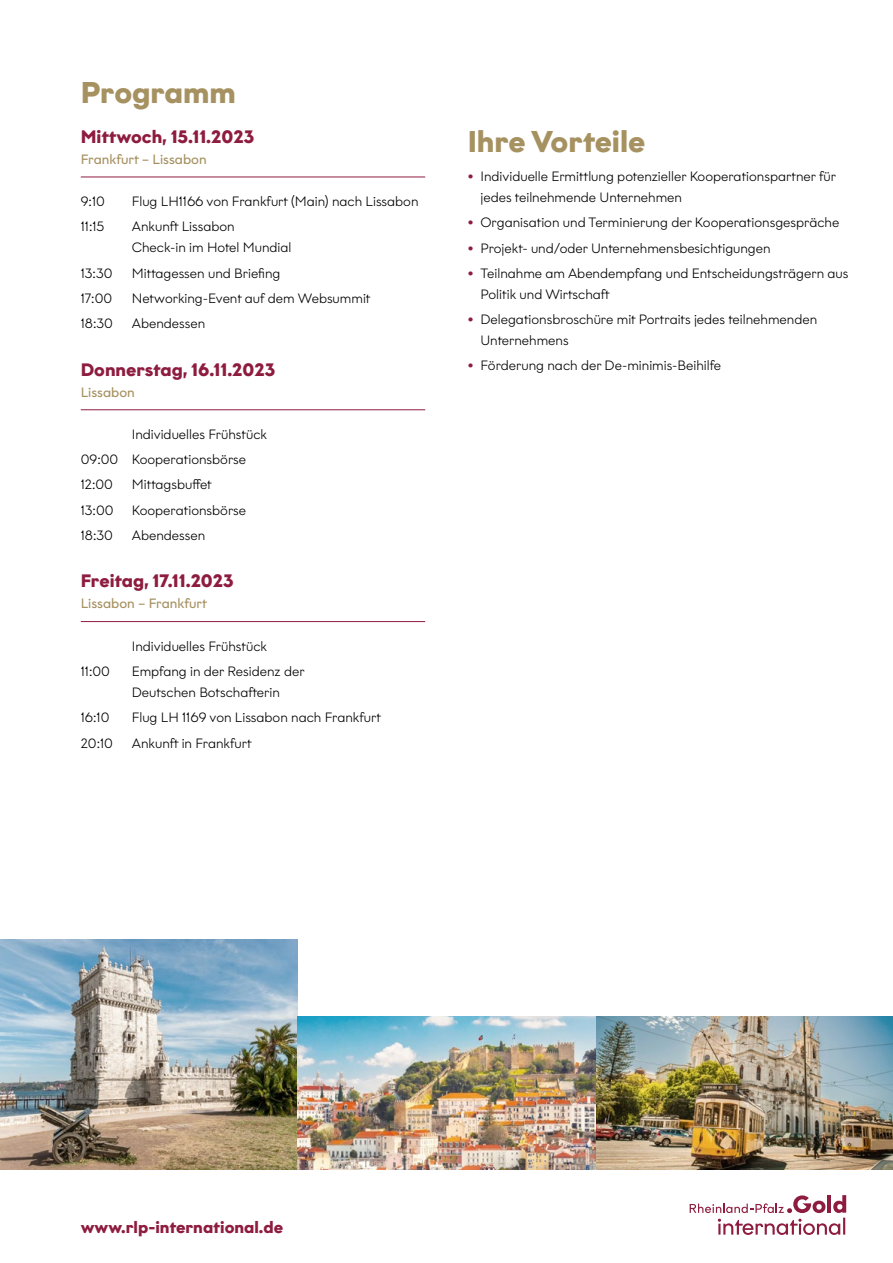
<style>
.page{position:relative;width:893px;height:1263px;background:#fff}
.page>*{position:absolute;margin:0;border:0;box-sizing:border-box;transform-origin:0 0}
.t1{font:700 30px "Graphit";color:#a69161}
.t2{font:700 18px "Graphit";color:#8e1c3f}
.t3{font:700 16.5px "Graphit";color:#8e1c3f}
.t4{font:300 13.5px/21px "Graphit";color:#000}
.t5{font:13.5px "Graphit";color:#a69161}
.s1{font-weight:700;color:#8e1c3f}
</style>
<div class="page">
<svg style="left:690px;top:1195px;width:156px;height:40px"></svg>
<hr style="left:81px;top:177px;width:344px;height:1px;background:#8e1c3f">
<hr style="left:81px;top:409px;width:344px;height:1px;background:#8e1c3f">
<hr style="left:81px;top:621px;width:344px;height:1px;background:#8e1c3f">
<img style="left:298px;top:1016px;width:595px;height:153px">
<img style="left:0;top:940px;width:298px;height:229px">
<h1 class="t1" style="left:81px;top:73px;width:157px">Programm</h1>
<h2 class="t2" style="left:81px;top:125px;width:175px">Mittwoch, 15.11.2023</h2>
<p class="t5" style="left:81px;top:151px;width:127px">Frankfurt – Lissabon</p>
<p class="t4" style="left:81px;top:191px;width:26px">9:10</p>
<p class="t4" style="left:132px;top:191px;width:288px">Flug LH1166 von Frankfurt (Main) nach Lissabon</p>
<p class="t4" style="left:81px;top:216px;width:25px">11:15</p>
<p class="t4" style="left:132px;top:216px;width:161px">Ankunft Lissabon<br>Check-in im Hotel Mundial</p>
<p class="t4" style="left:81px;top:262px;width:33px">13:30</p>
<p class="t4" style="left:132px;top:262px;width:150px">Mittagessen und Briefing</p>
<p class="t4" style="left:81px;top:287px;width:33px">17:00</p>
<p class="t4" style="left:132px;top:287px;width:240px">Networking-Event auf dem Websummit</p>
<p class="t4" style="left:81px;top:313px;width:34px">18:30</p>
<p class="t4" style="left:132px;top:313px;width:75px">Abendessen</p>
<h2 class="t2" style="left:81px;top:358px;width:196px">Donnerstag, 16.11.2023</h2>
<p class="t5" style="left:81px;top:384px;width:56px">Lissabon</p>
<p class="t4" style="left:81px;top:421px;width:188px;line-height:25.2px;text-indent:51px">Individuelles Frühstück<br>09:00 Kooperationsbörse<br>12:00</p>
<p class="t4" style="left:132px;top:474px;width:82px">Mittagsbuffet</p>
<p class="t4" style="left:81px;top:499px;width:34px">13:00</p>
<p class="t4" style="left:132px;top:499px;width:116px">Kooperationsbörse</p>
<p class="t4" style="left:81px;top:524px;width:34px">18:30</p>
<p class="t4" style="left:132px;top:524px;width:75px">Abendessen</p>
<h2 class="t2" style="left:81px;top:570px;width:154px">Freitag, 17.11.2023</h2>
<p class="t5" style="left:81px;top:595px;width:128px">Lissabon – Frankfurt</p>
<p class="t4" style="left:132px;top:635px;width:137px">Individuelles Frühstück</p>
<p class="t4" style="left:81px;top:660px;width:31px">11:00</p>
<p class="t4" style="left:132px;top:660px;width:174px">Empfang in der Residenz der<br>Deutschen Botschafterin</p>
<p class="t4" style="left:81px;top:707px;width:30px">16:10</p>
<p class="t4" style="left:132px;top:707px;width:251px">Flug LH 1169 von Lissabon nach Frankfurt</p>
<p class="t4" style="left:81px;top:732px;width:34px">20:10</p>
<p class="t4" style="left:132px;top:732px;width:121px">Ankunft in Frankfurt</p>
<h1 class="t1" style="left:468px;top:122px;width:179px">Ihre Vorteile</h1>
<p class="t4" style="left:480px;top:166px;width:357px;text-indent:-13px"><span class="s1">•</span> Individuelle Ermittlung potenzieller Kooperationspartner für jedes teilnehmende Unternehmen</p>
<p class="t4" style="left:468px;top:212px;width:373px"><span class="s1">•</span> Organisation und Terminierung der Kooperationsgespräche</p>
<p class="t4" style="left:468px;top:237px;width:304px"><span class="s1">•</span> Projekt- und/oder Unternehmensbesichtigungen</p>
<p class="t4" style="left:480px;top:262px;width:369px;text-indent:-13px"><span class="s1">•</span> Teilnahme am Abendempfang und Entscheidungsträgern aus<br>Politik und Wirtschaft</p>
<p class="t4" style="left:480px;top:309px;width:338px;text-indent:-13px"><span class="s1">•</span> Delegationsbroschüre mit Portraits jedes teilnehmenden<br>Unternehmens</p>
<p class="t4" style="left:468px;top:355px;width:255px"><span class="s1">•</span> Förderung nach der De-minimis-Beihilfe</p>
<p class="t3" style="left:81px;top:1216px;width:204px">www.rlp-international.de</p>
</div>
